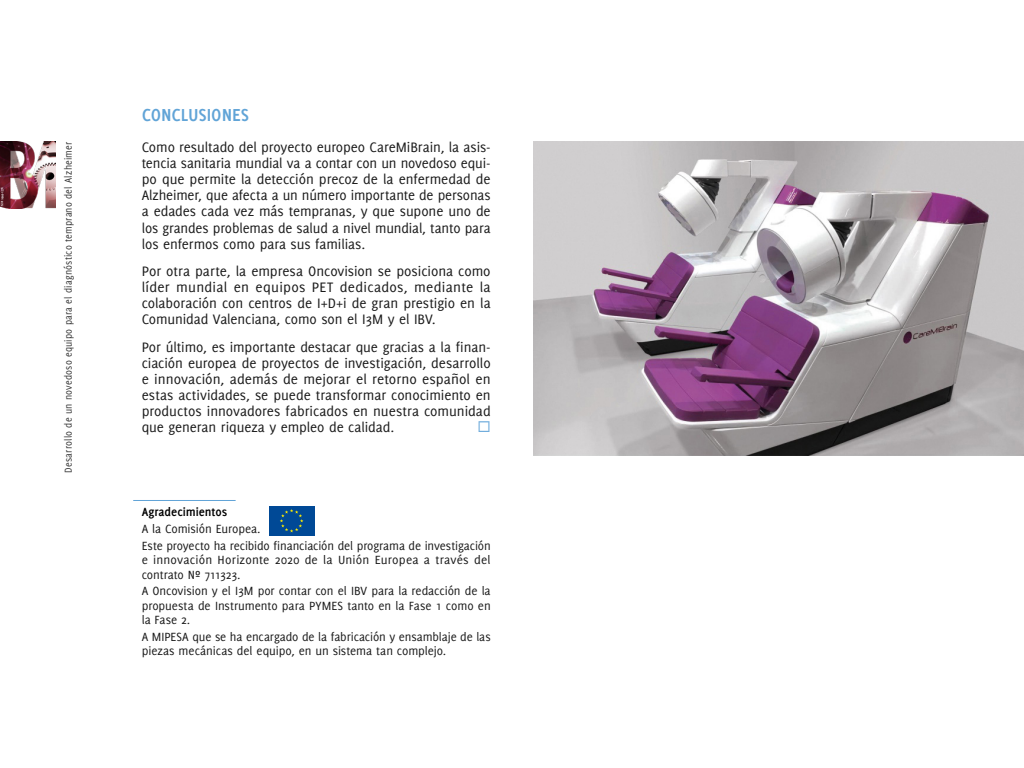
<style>
.page{position:relative;width:1024px;height:768px;background:#fff}
.page>*{position:absolute;margin:0;border:0;box-sizing:border-box;transform-origin:0 0}
.t1{font:700 19px "Delicious";letter-spacing:-.005em;color:#61a4d7}
.t2{font:15px/16.1px "Delicious";letter-spacing:-.005em;color:#1a1a1a;text-align:justify}
.t3{font:13px/14.1px "Delicious";letter-spacing:-.005em;color:#1a1a1a}
.t4{font:700 13px "Delicious";letter-spacing:-.005em;color:#000}
.t5{font:11px "Delicious";letter-spacing:.02em;color:#333;scale:.91 1}
.s1{font-family:"Calibri"}
</style>
<div class="page">
<hr style="left:133px;top:500px;width:103px;height:1px;background:#61a4d7">
<div style="left:269px;top:506px;width:45px;height:30px;background:#004996"></div>
<svg style="left:280px;top:509px;width:23px;height:23px"></svg>
<img style="left:533px;top:142px;width:491px;height:313px">
<img style="left:0;top:142px;width:55px;height:67px">
<p class="t1" style="left:142px;top:104px;width:109px">CONCLUSIONES</p>
<p class="t5" style="left:62px;top:473px;width:365px;rotate:-90deg">Desarrollo de un novedoso equipo para el diagnóstico temprano del Alzheimer</p>
<p class="t2" style="left:142px;top:139px;width:351px">Como resultado del proyecto europeo CareMiBrain, la asis&shy;tencia sanitaria mundial va a contar con un novedoso equi&shy;po que permite la detección precoz de la enfermedad de Alzheimer, que afecta a un número importante de personas a edades cada vez más tempranas, y que supone uno de los grandes problemas de salud a nivel mundial, tanto para los enfermos como para sus familias.</p>
<p class="t2" style="left:142px;top:263px;width:351px">Por otra parte, la empresa Oncovision se posiciona como líder mundial en equipos PET dedicados, mediante la colaboración con centros de I+D+i de gran prestigio en la Comunidad Valenciana, como son el I3M y el IBV.</p>
<p class="t2" style="left:142px;top:339px;width:351px">Por último, es importante destacar que gracias a la finan&shy;ciación europea de proyectos de investigación, desarrollo e innovación, además de mejorar el retorno español en estas actividades, se puede transformar conocimiento en productos innovadores fabricados en nuestra comunidad que generan riqueza y empleo de calidad.</p>
<p class="t4" style="left:142px;top:504px;width:87px">Agradecimientos</p>
<p class="t3" style="left:142px;top:521px;width:351px;line-height:16.9px">A la Comisión Europea.<br>Este proyecto ha recibido financiación del programa de investigación</p>
<p class="t3" style="left:142px;top:553px;width:350px">e innovación Horizonte 2020 de la Unión Europea a través del contrato N<span class="s1">º</span> 711323.</p>
<p class="t3" style="left:142px;top:584px;width:351px;text-align:justify">A Oncovision y el I3M por contar con el IBV para la redacción de la propuesta de Instrumento para PYMES tanto en la Fase 1 como en la Fase 2.</p>
<p class="t3" style="left:142px;top:629px;width:351px">A MIPESA que se ha encargado de la fabricación y ensamblaje de las piezas mecánicas del equipo, en un sistema tan complejo.</p>
</div>
